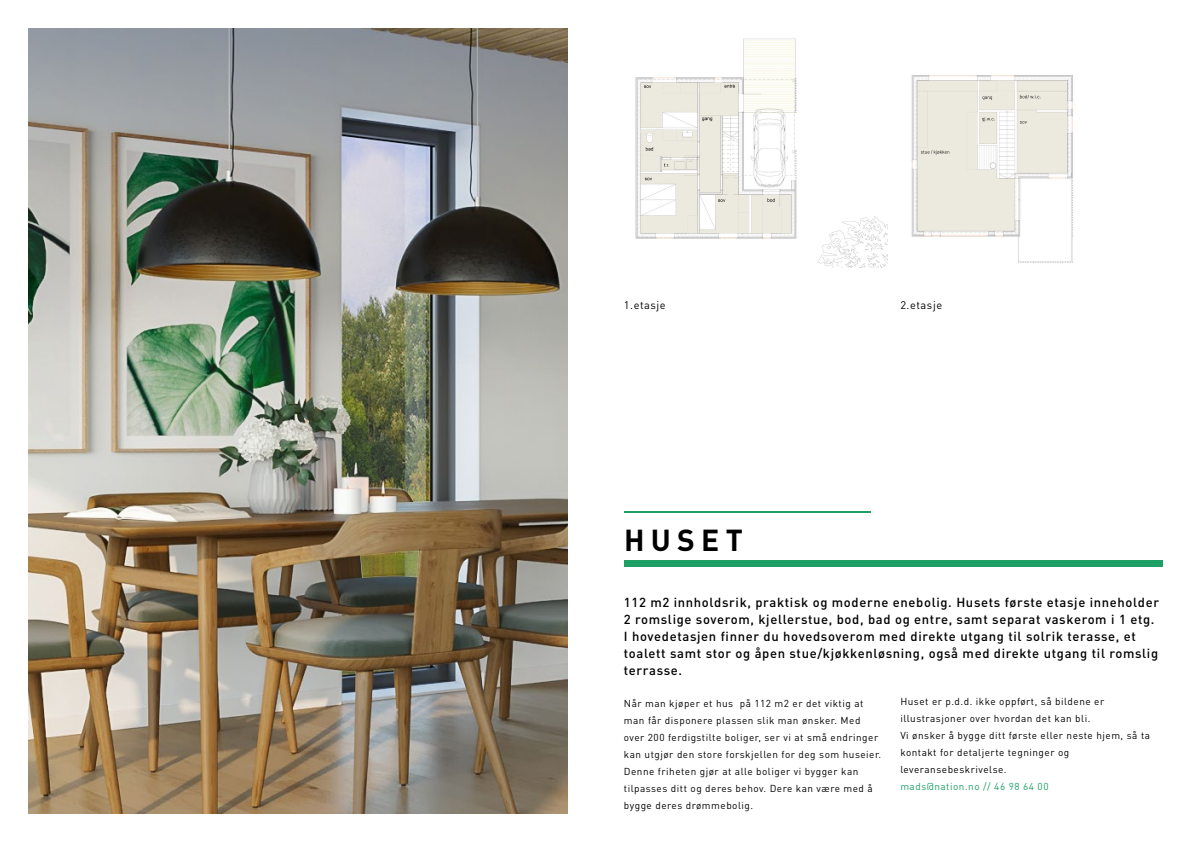
<style>
.page{position:relative;width:1191px;height:842px;background:#fff}
.page>*{position:absolute;margin:0;border:0;box-sizing:border-box;transform-origin:0 0}
.t1{font:700 30px "DINOT";letter-spacing:.21em;color:#000}
.t2{font:500 13px/17px "DINOT";letter-spacing:.05em;color:#000}
.t3{font:11px "DINOT";letter-spacing:.05em;color:#000}
.t4{font:10px/17px "DINOT";letter-spacing:.05em;color:#000}
.t5{font:10px "DINOT";letter-spacing:.05em;color:#1e9f66}
</style>
<div class="page">
<img style="left:28px;top:28px;width:539px;height:786px">
<div style="left:624px;top:560px;width:538px;height:6px;background:#1e9f66"></div>
<hr style="left:624px;top:511px;width:246px;height:1px;background:#1e9f66">
<img style="left:635px;top:38px;width:252px;height:229px">
<img style="left:911px;top:75px;width:162px;height:188px">
<p class="t3" style="left:624px;top:298px;width:43px">1.etasje</p>
<p class="t3" style="left:900px;top:298px;width:43px">2.etasje</p>
<h1 class="t1" style="left:624px;top:520px;width:120px">HUSET</h1>
<p class="t2" style="left:624px;top:593px;width:537px">112 m2 innholdsrik, praktisk og moderne enebolig. Husets første etasje inneholder 2 romslige soverom, kjellerstue, bod, bad og entre, samt separat vaskerom i 1 etg.<br>I hovedetasjen finner du hovedsoverom med direkte utgang til solrik terasse, et toalett samt stor og åpen stue/kjøkkenløsning, også med direkte utgang til romslig terrasse.</p>
<p class="t4" style="left:624px;top:695px;width:259px">Når man kjøper et hus på 112 m2 er det viktig at man får disponere plassen slik man ønsker. Med over 200 ferdigstilte boliger, ser vi at små endringer kan utgjør den store forskjellen for deg som huseier.<br>Denne friheten gjør at alle boliger vi bygger kan tilpasses ditt og deres behov. Dere kan være med å bygge deres drømmebolig.</p>
<p class="t4" style="left:900px;top:693px;width:251px">Huset er p.d.d. ikke oppført, så bildene er illustrasjoner over hvordan det kan bli.<br>Vi ønsker å bygge ditt første eller neste hjem, så ta kontakt for detaljerte tegninger og leveransebeskrivelse.</p>
<p class="t5" style="left:900px;top:780px;width:150px">mads@nation.no // 46 98 64 00</p>
</div>
